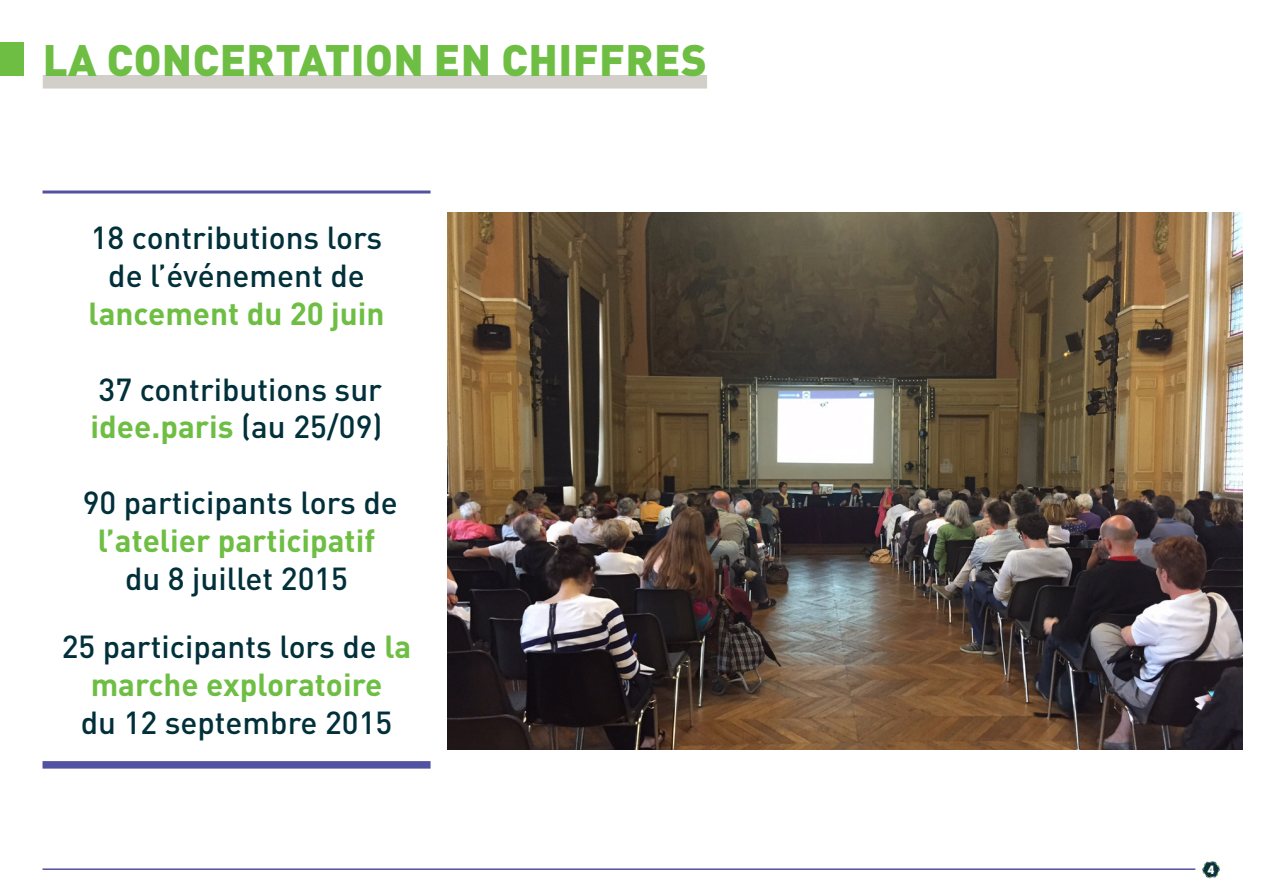
<style>
.page{position:relative;width:1263px;height:893px;background:#fff}
.page>*{position:absolute;margin:0;border:0;box-sizing:border-box;transform-origin:0 0}
.titre_1{font:900 43.5px "DIN Pro";letter-spacing:.01em;color:#6ebe44}
.textes{font:500 31.5px/37.8px "DIN Pro";color:#01303a;text-align:center}
.textes-2{font:700 31.5px/37.8px "DIN Pro";color:#6ebe44;text-align:center}
.t1{font:12px "Intro";color:#fff}
.s1{font-weight:700;color:#6ebe44}
.s2{font-weight:500;color:#01303a}
</style>
<div class="page">
<hr style="left:43px;top:868px;width:1152px;height:2px;background:#5252a2">
<svg style="left:1202px;top:861px;width:18px;height:17px"></svg>
<div style="left:43px;top:75px;width:664px;height:14px;background:#d2ceca"></div>
<div style="left:0;top:43px;width:23px;height:33px;background:#6ebe44"></div>
<hr style="left:43px;top:191px;width:388px;height:3px;background:#5252a2">
<div style="left:43px;top:761px;width:388px;height:8px;background:#5252a2"></div>
<img style="left:447px;top:213px;width:796px;height:537px">
<p class="titre_1" style="left:43px;top:30px;width:666px">LA CONCERTATION EN CHIFFRES</p>
<p class="textes" style="left:88px;top:218px;width:298px">18 contributions lors de l’événement de <span class="s1">lancement du 20 juin</span></p>
<p class="textes" style="left:99px;top:369px;width:285px">37 contributions sur</p>
<p class="textes-2" style="left:91px;top:407px;width:293px">idee.paris <span class="s2">(au 25/09)</span></p>
<p class="textes-2" style="left:83px;top:482px;width:317px"><span class="s2">90 participants lors de </span>l’atelier participatif</p>
<p class="textes" style="left:125px;top:558px;width:225px">du 8 juillet 2015</p>
<p class="textes" style="left:62px;top:626px;width:351px">25 participants lors de <span class="s1">la marche exploratoire</span></p>
<p class="textes" style="left:81px;top:702px;width:313px">du 12 septembre 2015</p>
<p class="t1" style="left:1207px;top:863px;width:8px">4</p>
</div>
